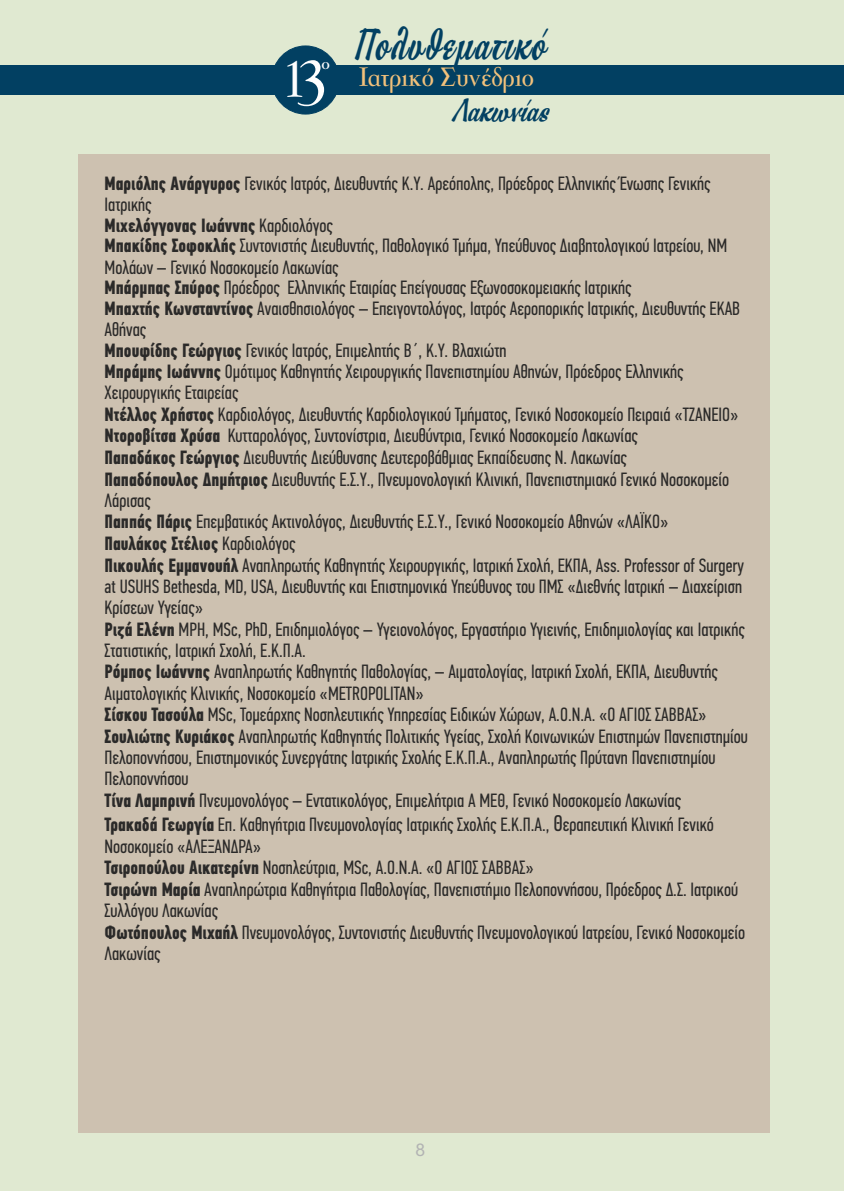
<style>
.page{position:relative;width:844px;height:1191px;background:#fff}
.page>*{position:absolute;margin:0;border:0;box-sizing:border-box;transform-origin:0 0}
.t1{font:700 55.48px "PF Garamond Classic";color:#fefefe;scale:.86 1}
.t2{font:700 51.45px "PF Sign Skript";letter-spacing:.055em;color:#024062;scale:.85 1}
.t3{font:700 36.23px "PF Sign Skript";color:#024062}
.t4{font:700 29.22px "PF Garamond Classic";color:#f2c17b;scale:.87 1}
.t5{font:19.25px/21.3px "PF Din Text Comp Pro";color:#2b2a29}
.t6{font:700 17.85px "PF Garamond Classic";color:#fefefe}
.t7{font:17.5px "Arial";color:#b2b3b3}
.s1{font-size:69.83px}
.s2{font-weight:700}
.s3{font-size:22.75px}
</style>
<div class="page">
<div style="left:0;top:0;width:843px;height:1191px;background:#e0e9d1"></div>
<div style="left:0;top:65px;width:843px;height:29px;background:#024062"></div>
<div style="left:78px;top:154px;width:691px;height:978px;background:#cdc1b0"></div>
<div style="left:271px;top:46px;width:68px;height:68px;background:#024062;border:1px solid #024062;border-radius:50%"></div>
<h1 class="t1" style="left:283px;top:58px;width:52px">1<span class="s1">3</span></h1>
<p class="t6" style="left:321px;top:56px;width:10px">ο</p>
<h2 class="t2" style="left:353px;top:19px;width:226px">Πολυθεματικό</h2>
<h3 class="t4" style="left:359px;top:65px;width:203px">Ιατρικό Συνέδριο</h3>
<h3 class="t3" style="left:450px;top:92px;width:99px">Λακωνίας</h3>
<p class="t5" style="left:105px;top:174px;width:644px"><span class="s2">Μαριόλης Ανάργυρος</span> Γενικός Ιατρός, Διευθυντής Κ.Υ. Αρεόπολης, Πρόεδρος Ελληνικής Ένωσης Γενικής Ιατρικής<br><span class="s2">Μιχελόγγονας Ιωάννης</span> Καρδιολόγος<br><span class="s2">Μπακίδης Σοφοκλής</span> Συντονιστής Διευθυντής, Παθολογικό Τµήµα, Υπεύθυνος Διαβητολογικού Ιατρείου, ΝΜ Μολάων – Γενικό Νοσοκοµείο Λακωνίας<br><span class="s2">Μπάρµπας Σπύρος</span> Πρόεδρος Ελληνικής Εταιρίας Επείγουσας Εξωνοσοκοµειακής Ιατρικής<br><span class="s2">Μπαχτής Κωνσταντίνος</span> Αναισθησιολόγος – Επειγοντολόγος, Ιατρός Αεροπορικής Ιατρικής, Διευθυντής ΕΚΑΒ Αθήνας<br><span class="s2">Μπουφίδης Γεώργιος</span> Γενικός Ιατρός, Επιµελητής Β΄, Κ.Υ. Βλαχιώτη<br><span class="s2">Μπράµης Ιωάννης</span> Οµότιµος Καθηγητής Χειρουργικής Πανεπιστηµίου Αθηνών, Πρόεδρος Ελληνικής Χειρουργικής Εταιρείας<br><span class="s2">Ντέλλος Χρήστος</span> Καρδιολόγος, Διευθυντής Καρδιολογικού Τµήµατος, Γενικό Νοσοκοµείο Πειραιά «ΤΖΑΝΕΙΟ» <span class="s2">Ντοροβίτσα Χρύσα</span> Κυτταρολόγος, Συντονίστρια, Διευθύντρια, Γενικό Νοσοκοµείο Λακωνίας<br><span class="s2">Παπαδάκος Γεώργιος</span> Διευθυντής Διεύθυνσης Δευτεροβάθµιας Εκπαίδευσης Ν. Λακωνίας<br><span class="s2">Παπαδόπουλος Δηµήτριος</span> Διευθυντής Ε.Σ.Υ., Πνευµονολογική Κλινική, Πανεπιστηµιακό Γενικό Νοσοκοµείο Λάρισας<br><span class="s2">Παππάς Πάρις</span> Επεµβατικός Ακτινολόγος, Διευθυντής Ε.Σ.Υ., Γενικό Νοσοκοµείο Αθηνών «ΛΑΪΚΟ»<br><span class="s2">Παυλάκος Στέλιος</span> Καρδιολόγος<br><span class="s2">Πικουλής Εµµανουήλ</span> Αναπληρωτής Καθηγητής Χειρουργικής, Ιατρική Σχολή, ΕΚΠΑ, Ass. Professor of Surgery at USUHS Bethesda, MD, USA, Διευθυντής και Επιστηµονικά Υπεύθυνος του ΠΜΣ «Διεθνής Ιατρική – Διαχείριση Κρίσεων Υγείας»<br><span class="s2">Ριζά Ελένη</span> MPH, MSc, PhD, Επιδηµιολόγος – Υγειονολόγος, Εργαστήριο Υγιεινής, Επιδηµιολογίας και Ιατρικής Στατιστικής, Ιατρική Σχολή, Ε.Κ.Π.Α.<br><span class="s2">Ρόµπος Ιωάννης</span> Αναπληρωτής Καθηγητής Παθολογίας, – Αιµατολογίας, Ιατρική Σχολή, ΕΚΠΑ, Διευθυντής Αιµατολογικής Κλινικής, Νοσοκοµείο «METROPOLITAN»<br><span class="s2">Σίσκου Τασούλα</span> MSc, Τοµεάρχης Νοσηλευτικής Υπηρεσίας Ειδικών Χώρων, Α.Ο.Ν.Α. «Ο ΑΓΙΟΣ ΣΑΒΒΑΣ» <span class="s2">Σουλιώτης Κυριάκος</span> Αναπληρωτής Καθηγητής Πολιτικής Υγείας, Σχολή Κοινωνικών Επιστηµών Πανεπιστηµίου Πελοποννήσου, Επιστηµονικός Συνεργάτης Ιατρικής Σχολής Ε.Κ.Π.Α., Αναπληρωτής Πρύτανη Πανεπιστηµίου Πελοποννήσου<br><span class="s2">Τίνα Λαµπρινή</span> Πνευµονολόγος – Εντατικολόγος, Επιµελήτρια Α ΜΕΘ, Γενικό Νοσοκοµείο Λακωνίας</p>
<p class="t5" style="left:105px;top:815px;width:642px"><span class="s2">Τρακαδά Γεωργία</span> Επ. Καθηγήτρια Πνευµονολογίας Ιατρικής Σχολής Ε.Κ.Π.Α., <span class="s3">Θ</span>εραπευτική Κλινική Γενικό Νοσοκοµείο «ΑΛΕΞΑΝΔΡΑ»<br><span class="s2">Τσιροπούλου Αικατερίνη</span> Νοσηλεύτρια, MSc, Α.Ο.Ν.Α. «Ο ΑΓΙΟΣ ΣΑΒΒΑΣ»<br><span class="s2">Τσιρώνη Μαρία</span> Αναπληρώτρια Καθηγήτρια Παθολογίας, Πανεπιστήµιο Πελοποννήσου, Πρόεδρος Δ.Σ. Ιατρικού Συλλόγου Λακωνίας<br><span class="s2">Φωτόπουλος Μιχαήλ</span> Πνευµονολόγος, Συντονιστής Διευθυντής Πνευµονολογικού Ιατρείου, Γενικό Νοσοκοµείο Λακωνίας</p>
<p class="t7" style="left:415px;top:1142px;width:11px">8</p>
</div>
